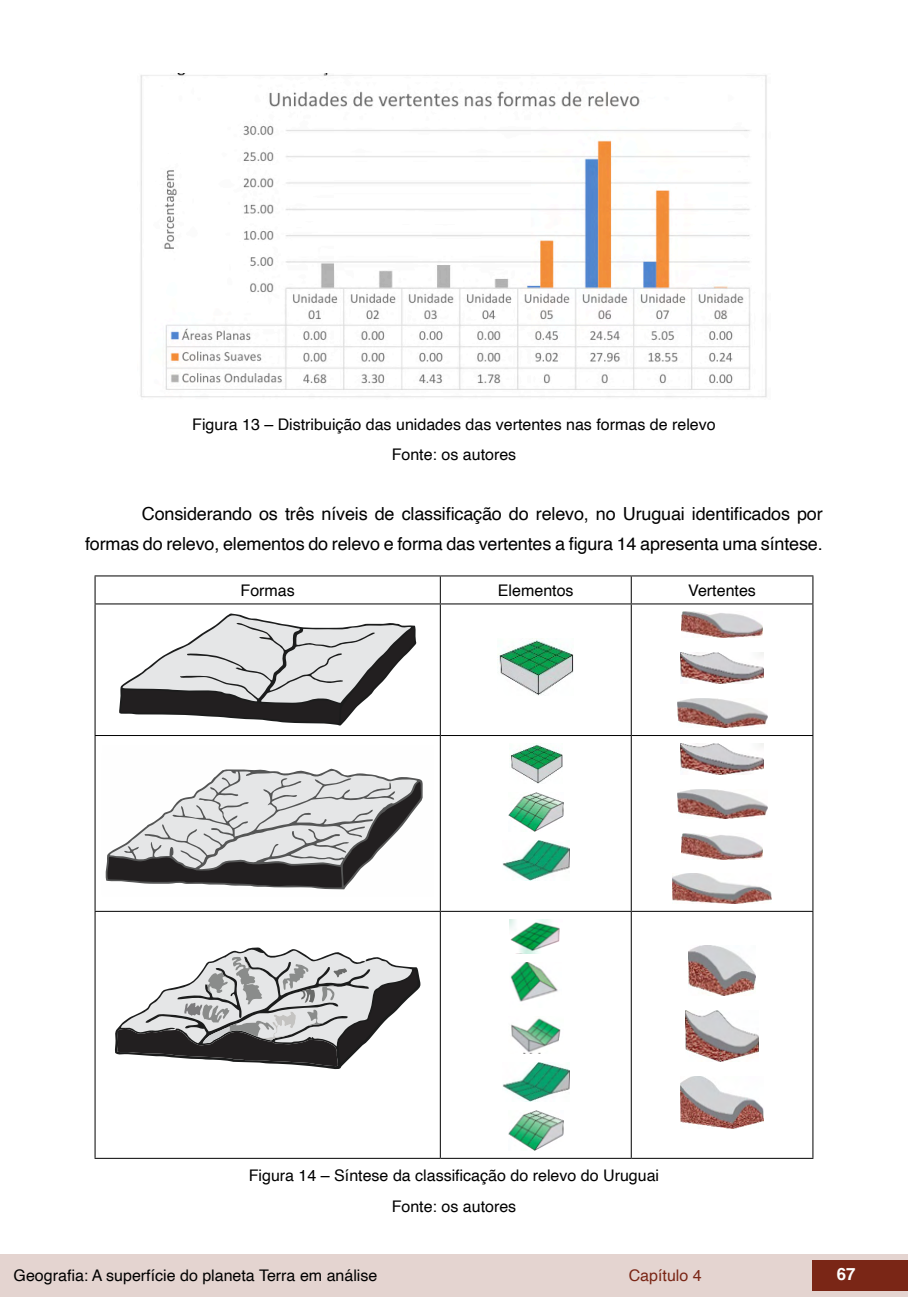
<style>
.page{position:relative;width:908px;height:1304px;background:#fff}
.page>*{position:absolute;margin:0;border:0;box-sizing:border-box;transform-origin:0 0}
.t1{font:18px/30px "Helvetica";letter-spacing:-.01em;color:#000;text-align:right}
.t2{font:700 16.8px "Helvetica";color:#fff}
.t3{font:16px/30.6px "Helvetica";color:#000;text-align:center}
.t4{font:16px "Helvetica";color:#7a2616}
</style>
<div class="page">
<div style="left:0;top:1254px;width:906px;height:43px;background:#e4d4d0"></div>
<div style="left:812px;top:1261px;width:95px;height:30px;background:#7a2616"></div>
<img style="left:140px;top:74px;width:627px;height:324px">
<hr style="left:94px;top:575px;width:346px;height:1px;background:#000">
<svg style="left:94px;top:576px;width:1px;height:27px"></svg>
<hr style="left:440px;top:575px;width:191px;height:1px;background:#000">
<svg style="left:439px;top:576px;width:1px;height:27px"></svg>
<hr style="left:631px;top:575px;width:182px;height:1px;background:#000">
<svg style="left:630px;top:576px;width:1px;height:27px"></svg>
<svg style="left:812px;top:576px;width:1px;height:27px"></svg>
<hr style="left:94px;top:603px;width:346px;height:1px;background:#000">
<hr style="left:94px;top:604px;width:1px;height:131px;background:#000">
<hr style="left:440px;top:603px;width:191px;height:1px;background:#000">
<hr style="left:439px;top:604px;width:1px;height:131px;background:#000">
<hr style="left:631px;top:603px;width:182px;height:1px;background:#000">
<hr style="left:630px;top:604px;width:1px;height:131px;background:#000">
<hr style="left:812px;top:604px;width:1px;height:131px;background:#000">
<hr style="left:94px;top:735px;width:346px;height:1px;background:#000">
<hr style="left:94px;top:736px;width:1px;height:175px;background:#000">
<hr style="left:440px;top:735px;width:191px;height:1px;background:#000">
<hr style="left:439px;top:736px;width:1px;height:175px;background:#000">
<hr style="left:631px;top:735px;width:182px;height:1px;background:#000">
<hr style="left:630px;top:736px;width:1px;height:175px;background:#000">
<hr style="left:812px;top:736px;width:1px;height:175px;background:#000">
<hr style="left:94px;top:911px;width:346px;height:1px;background:#000">
<hr style="left:94px;top:912px;width:1px;height:246px;background:#000">
<hr style="left:440px;top:911px;width:191px;height:1px;background:#000">
<hr style="left:439px;top:912px;width:1px;height:246px;background:#000">
<hr style="left:631px;top:911px;width:182px;height:1px;background:#000">
<hr style="left:630px;top:912px;width:1px;height:246px;background:#000">
<hr style="left:812px;top:912px;width:1px;height:246px;background:#000">
<hr style="left:94px;top:1158px;width:346px;height:1px;background:#000">
<hr style="left:440px;top:1158px;width:191px;height:1px;background:#000">
<hr style="left:631px;top:1158px;width:182px;height:1px;background:#000">
<svg style="left:119px;top:613px;width:298px;height:113px"></svg>
<img style="left:497px;top:638px;width:76px;height:58px">
<img style="left:681px;top:612px;width:81px;height:26px">
<img style="left:680px;top:652px;width:83px;height:31px">
<img style="left:677px;top:698px;width:89px;height:29px">
<svg style="left:105px;top:768px;width:318px;height:121px"></svg>
<img style="left:509px;top:743px;width:53px;height:40px">
<img style="left:508px;top:792px;width:55px;height:40px">
<img style="left:502px;top:840px;width:67px;height:40px">
<img style="left:680px;top:743px;width:83px;height:32px">
<img style="left:677px;top:789px;width:89px;height:30px">
<img style="left:681px;top:833px;width:81px;height:26px">
<img style="left:672px;top:874px;width:99px;height:29px">
<svg style="left:114px;top:947px;width:307px;height:123px"></svg>
<img style="left:509px;top:919px;width:51px;height:35px">
<img style="left:510px;top:963px;width:48px;height:39px">
<img style="left:511px;top:1018px;width:50px;height:35px">
<img style="left:502px;top:1062px;width:67px;height:40px">
<img style="left:508px;top:1111px;width:55px;height:39px">
<img style="left:688px;top:946px;width:67px;height:49px">
<img style="left:685px;top:1010px;width:73px;height:52px">
<img style="left:680px;top:1076px;width:83px;height:53px">
<p class="t3" style="left:192px;top:409px;width:524px">Figura 13 – Distribuição das unidades das vertentes nas formas de relevo<br>Fonte: os autores</p>
<p class="t1" style="left:85px;top:500px;width:738px">Considerando os três níveis de classificação do relevo, no Uruguai identificados por formas do relevo, elementos do relevo e forma das vertentes a figura 14 apresenta uma síntese.</p>
<p class="t3" style="left:240px;top:575px;width:56px">Formas</p>
<p class="t3" style="left:497px;top:575px;width:77px">Elementos</p>
<p class="t3" style="left:688px;top:575px;width:69px">Vertentes</p>
<p class="t3" style="left:249px;top:1161px;width:411px">Figura 14 – Síntese da classificação do relevo do Uruguai<br>Fonte: os autores</p>
<p class="t3" style="left:14px;top:1260px;width:365px">Geografia: A superfície do planeta Terra em análise</p>
<p class="t4" style="left:628px;top:1263px;width:74px">Capítulo 4</p>
<p class="t2" style="left:836px;top:1264px;width:20px">67</p>
</div>
